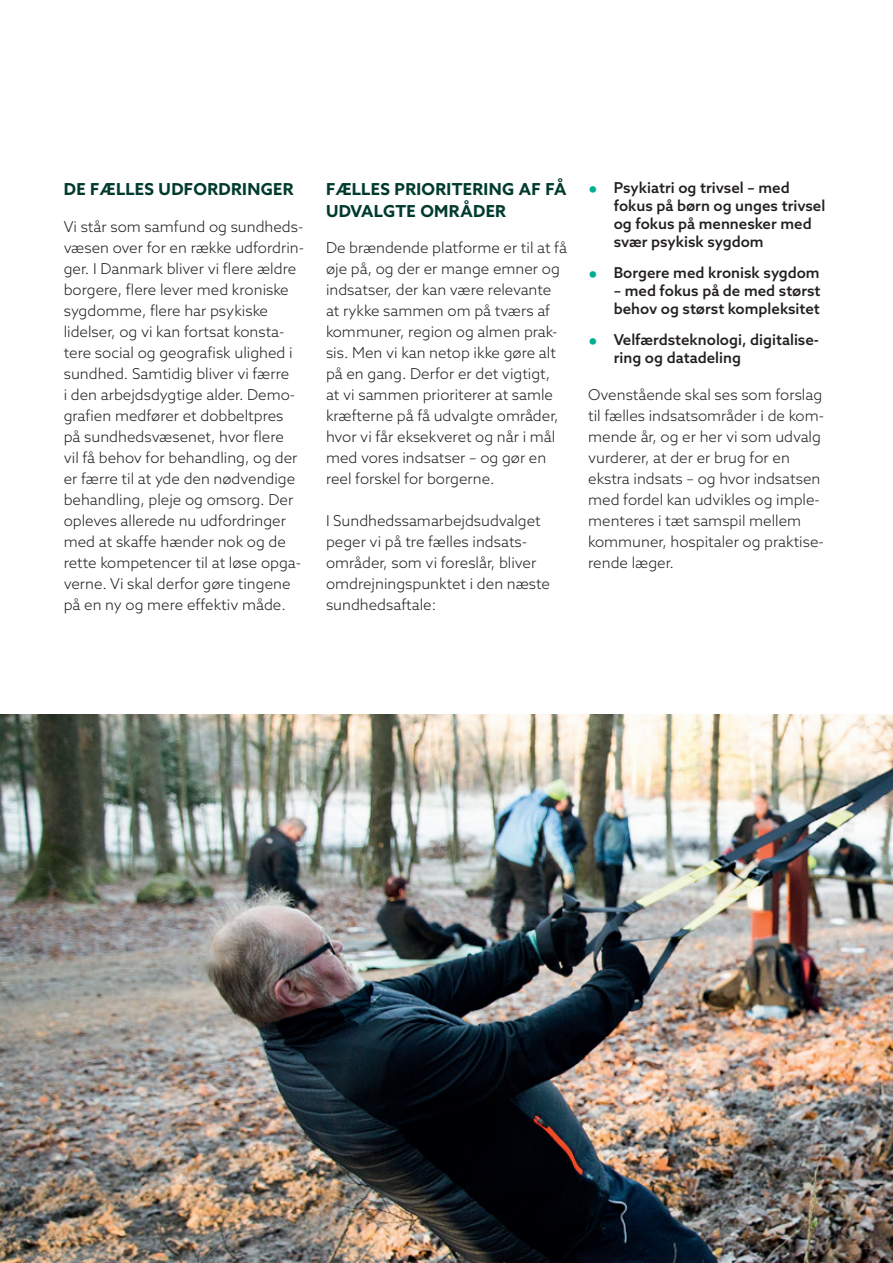
<style>
.page{position:relative;width:893px;height:1263px;background:#fff}
.page>*{position:absolute;margin:0;border:0;box-sizing:border-box;transform-origin:0 0}
.t1{font:700 16.5px/22.5px "Azo Sans";letter-spacing:.02em;color:#003b2d}
.t2{font:300 15px/21px "Azo Sans";color:#231f20}
.t3{font:500 15px/18px "Azo Sans";color:#231f20}
.s1{font-weight:700;font-size:25.5px;color:#00ad8e}
</style>
<div class="page">
<img style="left:0;top:714px;width:893px;height:549px">
<h3 class="t1" style="left:64px;top:177px;width:231px">DE FÆLLES UDFORDRINGER</h3>
<p class="t2" style="left:64px;top:216px;width:242px">Vi står som samfund og sundheds&shy;væsen over for en række udfordrin&shy;ger. I Danmark bliver vi flere ældre borgere, flere lever med kroniske sygdomme, flere har psykiske lidelser, og vi kan fortsat konsta&shy;tere social og geografisk ulighed i sundhed. Samtidig bliver vi færre<br>i den arbejdsdygtige alder. Demo&shy;grafien medfører et dobbeltpres på sundhedsvæsenet, hvor flere<br>vil få behov for behandling, og der er færre til at yde den nødvendige behandling, pleje og omsorg. Der opleves allerede nu udfordringer med at skaffe hænder nok og de rette kompetencer til at løse opga&shy;verne. Vi skal derfor gøre tingene på en ny og mere effektiv måde.</p>
<h3 class="t1" style="left:326px;top:177px;width:242px">FÆLLES PRIORITERING AF FÅ<br>UDVALGTE OMRÅDER</h3>
<p class="t2" style="left:326px;top:237px;width:242px">De brændende platforme er til at få øje på, og der er mange emner og indsatser, der kan være relevante at rykke sammen om på tværs af kommuner, region og almen prak&shy;sis. Men vi kan netop ikke gøre alt på en gang. Derfor er det vigtigt, at vi sammen prioriterer at samle kræfterne på få udvalgte områder, hvor vi får eksekveret og når i mål med vores indsatser – og gør en reel forskel for borgerne.</p>
<p class="t2" style="left:326px;top:510px;width:226px">I Sundhedssamarbejdsudvalget peger vi på tre fælles indsats&shy;områder, som vi foreslår, bliver omdrejningspunktet i den næste sundhedsaftale:</p>
<p class="t3" style="left:614px;top:179px;width:213px;text-indent:-26px"><span class="s1">•</span> Psykiatri og trivsel – med fokus på børn og unges trivsel og fokus på mennesker med svær psykisk sygdom</p>
<p class="t3" style="left:588px;top:264px;width:233px"><span class="s1">•</span> Borgere med kronisk sygdom</p>
<p class="t3" style="left:614px;top:282px;width:208px">– med fokus på de med størst behov og størst kompleksitet</p>
<p class="t3" style="left:614px;top:330px;width:207px;text-indent:-26px"><span class="s1">•</span> Velfærdsteknologi, digitalise&shy;ring og datadeling</p>
<p class="t2" style="left:588px;top:384px;width:237px">Ovenstående skal ses som forslag til fælles indsatsområder i de kom&shy;mende år, og er her vi som udvalg vurderer, at der er brug for en ekstra indsats – og hvor indsatsen med fordel kan udvikles og imple&shy;menteres i tæt samspil mellem kommuner, hospitaler og praktise&shy;rende læger.</p>
</div>
